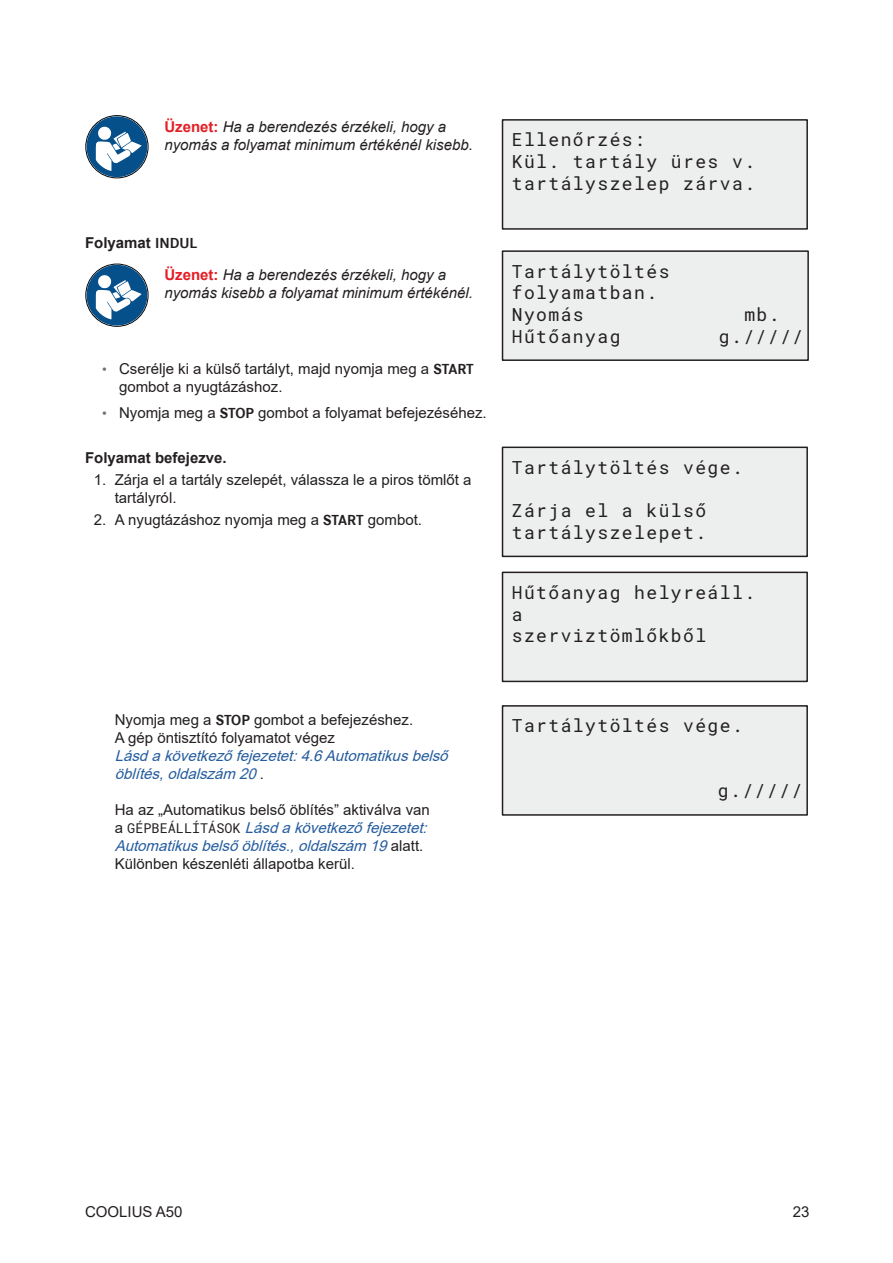
<style>
.page{position:relative;width:893px;height:1263px;background:#fff}
.page>*{position:absolute;margin:0;border:0;box-sizing:border-box;transform-origin:0 0}
.t1{font:18px/21.6px "Roboto Mono";letter-spacing:.08em;color:#231f20}
.t2{font:15px/18px "Arial";color:#231f20}
.t3{font:italic 15px/18px "Arial";color:#231f20}
.t4{font:italic 15px/18px "Arial";color:#245c9d}
.t5{font:700 15px "Arial";color:#231f20}
.s1{font-weight:700;font-style:normal;color:#e41e25}
.s2{font-weight:700;font-style:normal}
.s3{font-family:"Corporate S";font-weight:700;font-style:normal}
.s4{font-size:13.5px;color:#737173}
.s5{font-family:"Corporate S";font-weight:700}
.s6{font-style:normal;color:#231f20}
.s7{font-family:"Roboto Mono";font-size:13.5px}
.s8{font-style:italic;color:#245c9d}
</style>
<div class="page">
<div style="left:502px;top:120px;width:305px;height:109px;background:#edefef"></div>
<div style="left:502px;top:119px;width:306px;height:111px;border:2px solid #231f20"></div>
<svg style="left:85px;top:116px;width:62px;height:61px"></svg>
<div style="left:502px;top:251px;width:306px;height:109px;background:#edefef"></div>
<div style="left:502px;top:250px;width:307px;height:111px;border:2px solid #231f20"></div>
<svg style="left:85px;top:265px;width:62px;height:61px"></svg>
<div style="left:502px;top:447px;width:305px;height:109px;background:#edefef"></div>
<div style="left:502px;top:447px;width:306px;height:110px;border:2px solid #231f20"></div>
<div style="left:502px;top:572px;width:305px;height:109px;background:#edefef"></div>
<div style="left:502px;top:572px;width:306px;height:110px;border:2px solid #231f20"></div>
<div style="left:502px;top:706px;width:305px;height:109px;background:#edefef"></div>
<div style="left:502px;top:705px;width:306px;height:111px;border:2px solid #231f20"></div>
<p class="t3" style="left:164px;top:118px;width:310px"><span class="s1">Üzenet:</span> Ha a berendezés érzékeli, hogy a nyomás a folyamat minimum értékénél kisebb.</p>
<p class="t3" style="left:164px;top:227px;width:283px;line-height:32px;text-indent:-79px"><span class="s2">Folyamat</span> <span class="s3">INDUL<br></span><span class="s1">Üzenet:</span> Ha a berendezés érzékeli, hogy a</p>
<p class="t3" style="left:164px;top:284px;width:310px">nyomás kisebb a folyamat minimum értékénél.</p>
<p class="t2" style="left:119px;top:359px;width:356px;text-indent:-17px"><span class="s4">•</span> Cserélje ki a külső tartályt, majd nyomja meg a <span class="s5">START </span>gombot a nyugtázáshoz.</p>
<p class="t2" style="left:102px;top:404px;width:386px"><span class="s4">•</span> Nyomja meg a <span class="s5">STOP</span> gombot a folyamat befejezéséhez.</p>
<p class="t5" style="left:85px;top:447px;width:143px">Folyamat befejezve.</p>
<p class="t2" style="left:115px;top:470px;width:358px;text-indent:-21px">1. Zárja el a tartály szelepét, válassza le a piros tömlőt a tartályról.</p>
<p class="t2" style="left:94px;top:511px;width:330px">2. A nyugtázáshoz nyomja meg a <span class="s5">START</span> gombot.</p>
<p class="t1" style="left:512px;top:129px;width:245px">Ellenőrzés:<br>Kül. tartály üres v. tartályszelep zárva.</p>
<p class="t1" style="left:512px;top:260px;width:159px">Tartálytöltés folyamatban.<br>Nyomás</p>
<p class="t1" style="left:744px;top:303px;width:37px">mb.</p>
<p class="t1" style="left:512px;top:325px;width:110px">Hűtőanyag</p>
<p class="t1" style="left:719px;top:325px;width:86px">g./////</p>
<p class="t1" style="left:512px;top:456px;width:233px">Tartálytöltés vége.</p>
<p class="t1" style="left:512px;top:499px;width:196px">Zárja el a külső tartályszelepet.</p>
<p class="t1" style="left:512px;top:581px;width:245px">Hűtőanyag helyreáll. a<br>szerviztömlőkből</p>
<p class="t2" style="left:115px;top:711px;width:300px">Nyomja meg a <span class="s5">STOP</span> gombot a befejezéshez.<br>A gép öntisztító folyamatot végez</p>
<p class="t4" style="left:115px;top:747px;width:340px">Lásdakövetkezőfejezetet:4.6Automatikusbelső öblítés,oldalszám 20<span class="s6">.</span></p>
<p class="t2" style="left:115px;top:801px;width:319px">Ha az „Automatikus belső öblítés” aktiválva van a <span class="s7">G É P B E Á L L Í T Á S O K</span> <span class="s8">Lásdakövetkezőfejezetet:<br>Automatikusbelsőöblítés.,oldalszám 19</span>a l a t t .<br>Különben készenléti állapotba kerül.</p>
<p class="t1" style="left:512px;top:715px;width:233px">Tartálytöltés vége.</p>
<p class="t1" style="left:718px;top:779px;width:86px">g./////</p>
<p class="t2" style="left:85px;top:1202px;width:99px">COOLIUS A50</p>
<p class="t2" style="left:793px;top:1202px;width:18px">23</p>
</div>
